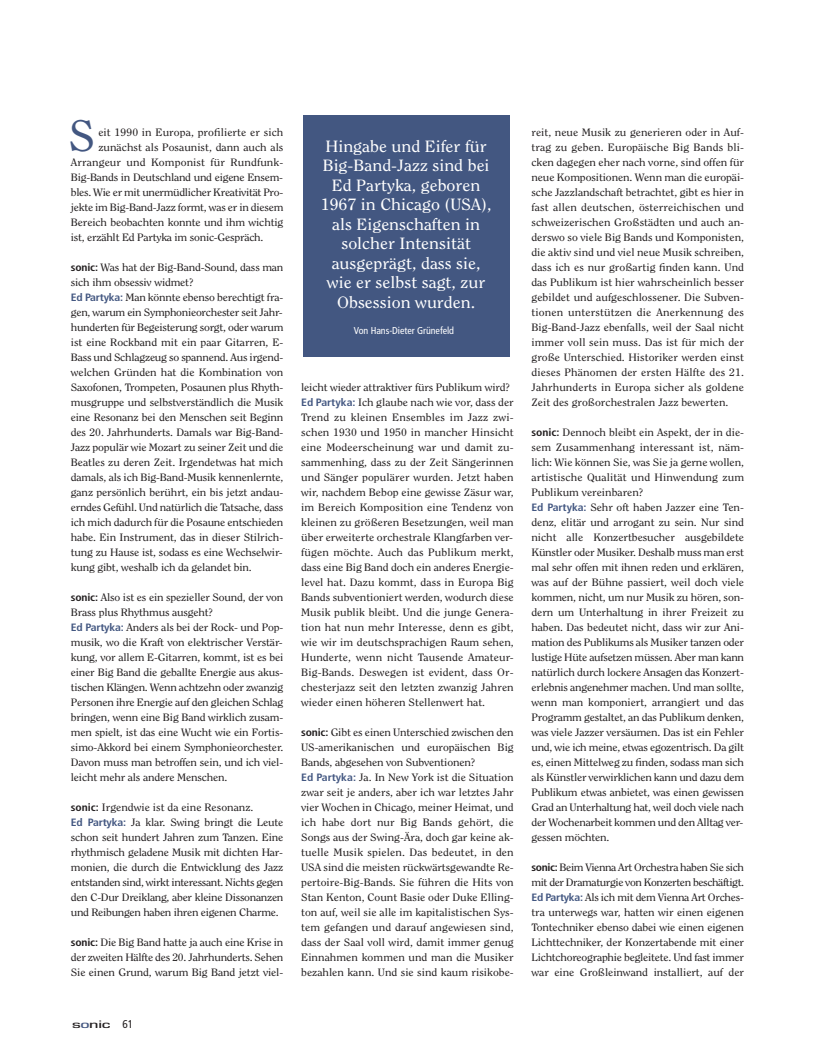
<style>
.page{position:relative;width:815px;height:1064px;background:#fff}
.page>*{position:absolute;margin:0;border:0;box-sizing:border-box;transform-origin:0 0}
.t1{font:43.75px "Clearface Std";color:#435781;scale:1.1 1}
.t2{font:16.25px/19.5px "Clearface Std";color:#fff;text-align:center;scale:1.1 1}
.t3{font:500 11.25px "Eurostile T";letter-spacing:-.02em;color:#231f20;scale:1.6 1}
.t4{font:10.62px/15px "Clearface Std";letter-spacing:-.01em;color:#231f20;scale:1.1 1}
.t5{font:10.62px "Clearface Std";letter-spacing:.01em;color:#231f20;scale:1.1 1}
.t6{font:condensed 10px "Frutiger LT Std";letter-spacing:-.005em;color:#fff}
.s1{font-family:"Frutiger LT Std";font-weight:700;font-stretch:condensed}
.s2{font-family:"Frutiger LT Std";font-weight:700;font-stretch:condensed;color:#435781}
.s3{color:#435781}
.s4{font-family:"Frutiger LT Std";font-weight:400;font-stretch:condensed}
</style>
<div class="page">
<div style="left:303px;top:115px;width:207px;height:241px;background:#435781"></div>
<h1 class="t1" style="left:69px;top:114px;width:26px">S</h1>
<p class="t4" style="left:98px;top:125px;width:170px">eit 1990 in Europa, profilierte er sich</p>
<p class="t4" style="left:98px;top:140px;width:170px">zunächst als Posaunist, dann auch als</p>
<p class="t5" style="left:71px;top:157px;width:195px">Arrangeur und Komponist für Rundfunk-</p>
<p class="t4" style="left:71px;top:170px;width:195px">Big-Bands in Deutschland und eigene Ensem-</p>
<p class="t4" style="left:71px;top:185px;width:195px">bles. Wie er mit unermüdlicher Kreativität Pro-</p>
<p class="t4" style="left:71px;top:200px;width:195px">jekte im Big-Band-Jazz formt, was er in diesem</p>
<p class="t4" style="left:71px;top:215px;width:195px">Bereich beobachten konnte und ihm wichtig</p>
<p class="t4" style="left:71px;top:230px;width:177px">ist, erzählt Ed Partyka im sonic-Gespräch.</p>
<p class="t4" style="left:71px;top:260px;width:195px"><span class="s1">sonic:</span> Was hat der Big-Band-Sound, dass man sich ihm obsessiv widmet?<br><span class="s2">Ed Partyka:</span> Man könnte ebenso berechtigt fra&shy;gen, warum ein Symphonieorchester seit Jahr&shy;hunderten für Begeisterung sorgt, oder warum ist eine Rockband mit ein paar Gitarren, E-Bass und Schlagzeug so spannend. Aus irgend&shy;welchen Gründen hat die Kombination von Saxofonen, Trompeten, Posaunen plus Rhyth&shy;musgruppe und selbstverständlich die Musik eine Resonanz bei den Menschen seit Beginn des 20. Jahrhunderts. Damals war Big-Band-Jazz populär wie Mozart zu seiner Zeit und die Beatles zu deren Zeit. Irgendetwas hat mich damals, als ich Big-Band-Musik kennenlernte, ganz persönlich berührt, ein bis jetzt andau&shy;erndes Gefühl. Und natürlich die Tatsache, dass ich mich dadurch für die Posaune entschieden habe. Ein Instrument, das in dieser Stilrich&shy;tung zu Hause ist, sodass es eine Wechselwir&shy;kung gibt, weshalb ich da gelandet bin.</p>
<p class="t4" style="left:71px;top:590px;width:195px"><span class="s1">sonic:</span> Also ist es ein spezieller Sound, der von Brass plus Rhythmus ausgeht?<br><span class="s2">Ed Partyka:</span> Anders als bei der Rock- und Pop&shy;musik, wo die Kraft von elektrischer Verstär&shy;kung, vor allem E-Gitarren, kommt, ist es bei einer Big Band die geballte Energie aus akus&shy;tischen Klängen. Wenn achtzehn oder zwanzig Personen ihre Energie auf den gleichen Schlag bringen, wenn eine Big Band wirklich zusam&shy;men spielt, ist das eine Wucht wie ein Fortis&shy;simo-Akkord bei einem Symphonieorchester.<br>Davon muss man betroffen sein, und ich viel&shy;leicht mehr als andere Menschen.</p>
<p class="t4" style="left:71px;top:800px;width:195px"><span class="s1">sonic:</span> Irgendwie ist da eine Resonanz.<br><span class="s2">Ed Partyka:</span> Ja klar. Swing bringt die Leute schon seit hundert Jahren zum Tanzen. Eine rhythmisch geladene Musik mit dichten Har&shy;monien, die durch die Entwicklung des Jazz entstanden sind, wirkt interessant. Nichts gegen den C-Dur Dreiklang, aber kleine Dissonanzen und Reibungen haben ihren eigenen Charme.</p>
<p class="t4" style="left:71px;top:935px;width:195px;text-align:justify"><span class="s1">sonic:</span> Die Big Band hatte ja auch eine Krise in der zweiten Hälfte des 20. Jahrhunderts. Sehen Sie einen Grund, warum Big Band jetzt viel-</p>
<p class="t3" style="left:72px;top:1018px;width:40px">s<span class="s3">o</span>nic <span class="s4">61</span></p>
<h2 class="t2" style="left:321px;top:137px;width:157px">Hingabe und Eifer für<br>Big-Band-Jazz sind bei<br>Ed Partyka, geboren<br>1967 in Chicago (USA), als Eigenschaften in solcher Intensität ausgeprägt, dass sie, wie er selbst sagt, zur<br>Obsession wurden.</h2>
<p class="t6" style="left:354px;top:324px;width:102px">Von Hans-Dieter Grünefeld</p>
<p class="t4" style="left:301px;top:380px;width:195px">leicht wieder attraktiver fürs Publikum wird?<br><span class="s2">Ed Partyka:</span> Ich glaube nach wie vor, dass der Trend zu kleinen Ensembles im Jazz zwi&shy;schen 1930 und 1950 in mancher Hinsicht eine Modeerscheinung war und damit zu&shy;sammenhing, dass zu der Zeit Sängerinnen und Sänger populärer wurden. Jetzt haben wir, nachdem Bebop eine gewisse Zäsur war, im Bereich Komposition eine Tendenz von kleinen zu größeren Besetzungen, weil man über erweiterte orchestrale Klangfarben ver&shy;fügen möchte. Auch das Publikum merkt, dass eine Big Band doch ein anderes Energie&shy;level hat. Dazu kommt, dass in Europa Big Bands subventioniert werden, wodurch diese Musik publik bleibt. Und die junge Genera&shy;tion hat nun mehr Interesse, denn es gibt, wie wir im deutschsprachigen Raum sehen, Hunderte, wenn nicht Tausende Amateur-Big-Bands. Deswegen ist evident, dass Or&shy;chesterjazz seit den letzten zwanzig Jahren wieder einen höheren Stellenwert hat.</p>
<p class="t4" style="left:301px;top:725px;width:195px"><span class="s1">sonic:</span> Gibt es einen Unterschied zwischen den US-amerikanischen und europäischen Big Bands, abgesehen von Subventionen?<br><span class="s2">Ed Partyka:</span> Ja. In New York ist die Situation zwar seit je anders, aber ich war letztes Jahr vier Wochen in Chicago, meiner Heimat, und ich habe dort nur Big Bands gehört, die Songs aus der Swing-Ära, doch gar keine ak&shy;tuelle Musik spielen. Das bedeutet, in den USA sind die meisten rückwärtsgewandte Re&shy;pertoire-Big-Bands. Sie führen die Hits von Stan Kenton, Count Basie oder Duke Elling&shy;ton auf, weil sie alle im kapitalistischen Sys&shy;tem gefangen und darauf angewiesen sind, dass der Saal voll wird, damit immer genug Einnahmen kommen und man die Musiker bezahlen kann. Und sie sind kaum risikobe-</p>
<p class="t4" style="left:531px;top:125px;width:195px;text-align:justify">reit, neue Musik zu generieren oder in Auf&shy;trag zu geben. Europäische Big Bands bli&shy;cken dagegen eher nach vorne, sind offen für neue Kompositionen. Wenn man die europäi&shy;sche Jazzlandschaft betrachtet, gibt es hier in fast allen deutschen, österreichischen und schweizerischen Großstädten und auch an&shy;derswo so viele Big Bands und Komponisten, die aktiv sind und viel neue Musik schreiben, dass ich es nur großartig finden kann. Und das Publikum ist hier wahrscheinlich besser gebildet und aufgeschlossener. Die Subven&shy;tionen unterstützen die Anerkennung des Big-Band-Jazz ebenfalls, weil der Saal nicht immer voll sein muss. Das ist für mich der große Unterschied. Historiker werden einst dieses Phänomen der ersten Hälfte des 21.<br>Jahrhunderts in Europa sicher als goldene Zeit des großorchestralen Jazz bewerten.</p>
<p class="t4" style="left:531px;top:425px;width:195px"><span class="s1">sonic:</span> Dennoch bleibt ein Aspekt, der in die&shy;sem Zusammenhang interessant ist, näm&shy;lich: Wie können Sie, was Sie ja gerne wollen, artistische Qualität und Hinwendung zum Publikum vereinbaren?<br><span class="s2">Ed Partyka:</span> Sehr oft haben Jazzer eine Ten&shy;denz, elitär und arrogant zu sein. Nur sind nicht alle Konzertbesucher ausgebildete Künstler oder Musiker. Deshalb muss man erst mal sehr offen mit ihnen reden und erklären, was auf der Bühne passiert, weil doch viele kommen, nicht, um nur Musik zu hören, son&shy;dern um Unterhaltung in ihrer Freizeit zu haben. Das bedeutet nicht, dass wir zur Ani&shy;mation des Publikums als Musiker tanzen oder lustige Hüte aufsetzen müssen. Aber man kann natürlich durch lockere Ansagen das Konzert&shy;erlebnis angenehmer machen. Und man sollte, wenn man komponiert, arrangiert und das Programm gestaltet, an das Publikum denken, was viele Jazzer versäumen. Das ist ein Fehler und, wie ich meine, etwas egozentrisch. Da gilt es, einen Mittelweg zu finden, sodass man sich als Künstler verwirklichen kann und dazu dem Publikum etwas anbietet, was einen gewissen Grad an Unterhaltung hat, weil doch viele nach der Wochenarbeit kommen und den Alltag ver&shy;gessen möchten.</p>
<p class="t4" style="left:531px;top:860px;width:195px;text-align:justify"><span class="s1">sonic:</span> Beim Vienna Art Orchestra haben Sie sich mit der Dramaturgie von Konzerten beschäftigt.<br><span class="s2">Ed Partyka:</span> Als ich mit dem Vienna Art Orches&shy;tra unterwegs war, hatten wir einen eigenen Tontechniker ebenso dabei wie einen eigenen Lichttechniker, der Konzertabende mit einer Lichtchoreographie begleitete. Und fast immer war eine Großleinwand installiert, auf der</p>
</div>
